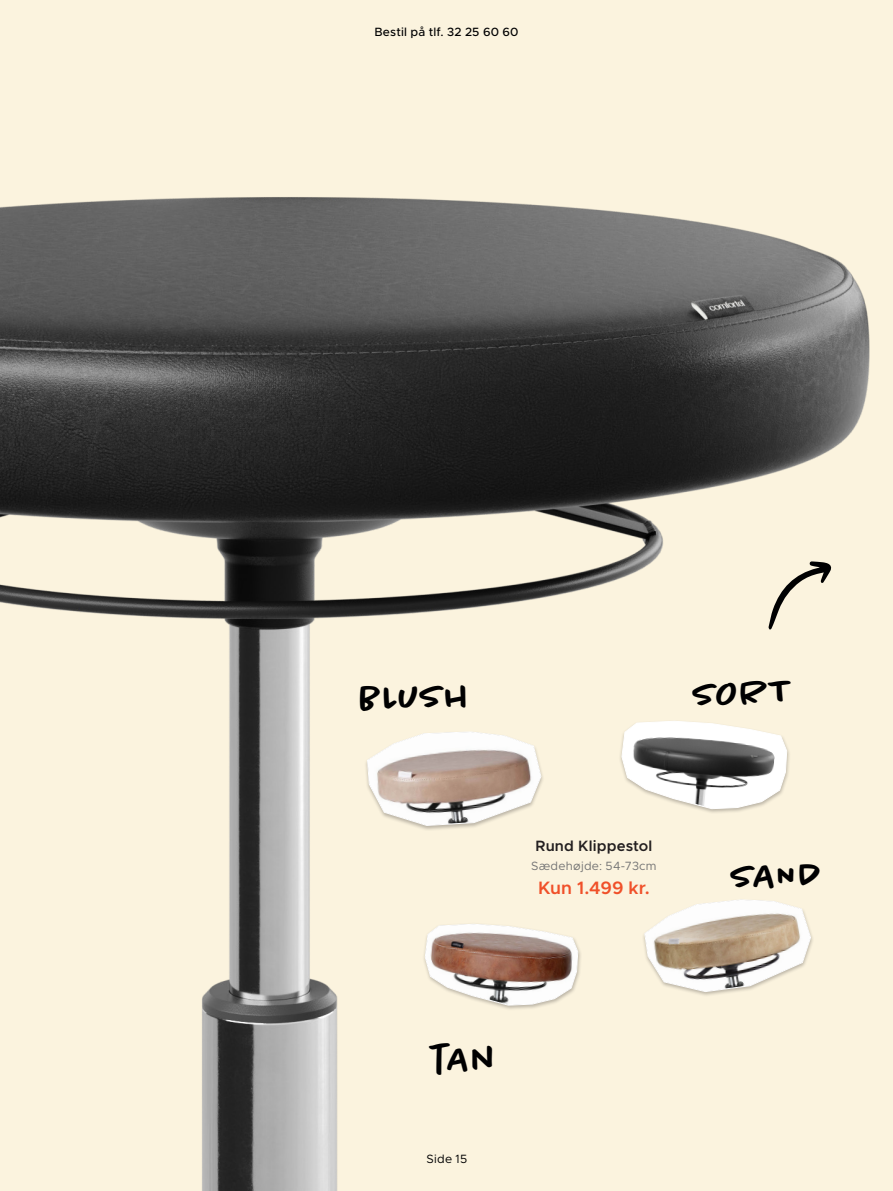
<style>
.page{position:relative;width:893px;height:1191px;background:#fff}
.page>*{position:absolute;margin:0;border:0;box-sizing:border-box;transform-origin:0 0}
.t1{font:500 37.5px "Chantal";color:#000001}
.t2{font:600 18px "Metropolis";color:#f05029}
.t3{font:600 15px "Metropolis";letter-spacing:.01em;color:#231f20}
.t4{font:500 12px "Metropolis";letter-spacing:.015em;color:#000001}
.t5{font:12px "Metropolis";letter-spacing:.02em;color:#757575}
.t6{font:12px "Metropolis";letter-spacing:.02em;color:#000001}
</style>
<div class="page">
<img style="left:0;top:0;width:892px;height:1191px">
<hr style="left:892px;top:0;width:1px;height:1191px;background:#fbf3de">
<div style="left:422px;top:922px;width:160px;height:88px;background:#231f20;opacity:.3"></div>
<svg style="left:425px;top:923px;width:153px;height:82px"></svg>
<div style="left:619px;top:719px;width:172px;height:95px;background:#231f20;opacity:.3"></div>
<svg style="left:621px;top:720px;width:166px;height:89px"></svg>
<div style="left:642px;top:898px;width:172px;height:99px;background:#231f20;opacity:.3"></div>
<svg style="left:644px;top:899px;width:167px;height:93px"></svg>
<div style="left:364px;top:730px;width:181px;height:101px;background:#231f20;opacity:.3"></div>
<svg style="left:367px;top:731px;width:174px;height:95px"></svg>
<svg style="left:768px;top:561px;width:64px;height:68px"></svg>
<div style="left:429px;top:1042px;width:63px;height:32px;background:#fbf3de"></div>
<p class="t4" style="left:374px;top:24px;width:146px">Bestil på tlf. 32 25 60 60</p>
<p class="t1" style="left:359px;top:676px;width:112px;rotate:-2deg">BLush</p>
<p class="t1" style="left:693px;top:671px;width:99px;rotate:-2deg">SORT</p>
<p class="t3" style="left:535px;top:837px;width:119px">Rund Klippestol</p>
<p class="t2" style="left:538px;top:876px;width:113px">Kun 1.499 kr.</p>
<p class="t5" style="left:531px;top:858px;width:127px">Sædehøjde: 54-73cm</p>
<p class="t1" style="left:731px;top:854px;width:92px;rotate:-2deg">SAND</p>
<p class="t6" style="left:427px;top:1151px;width:42px">Side 15</p>
</div>
